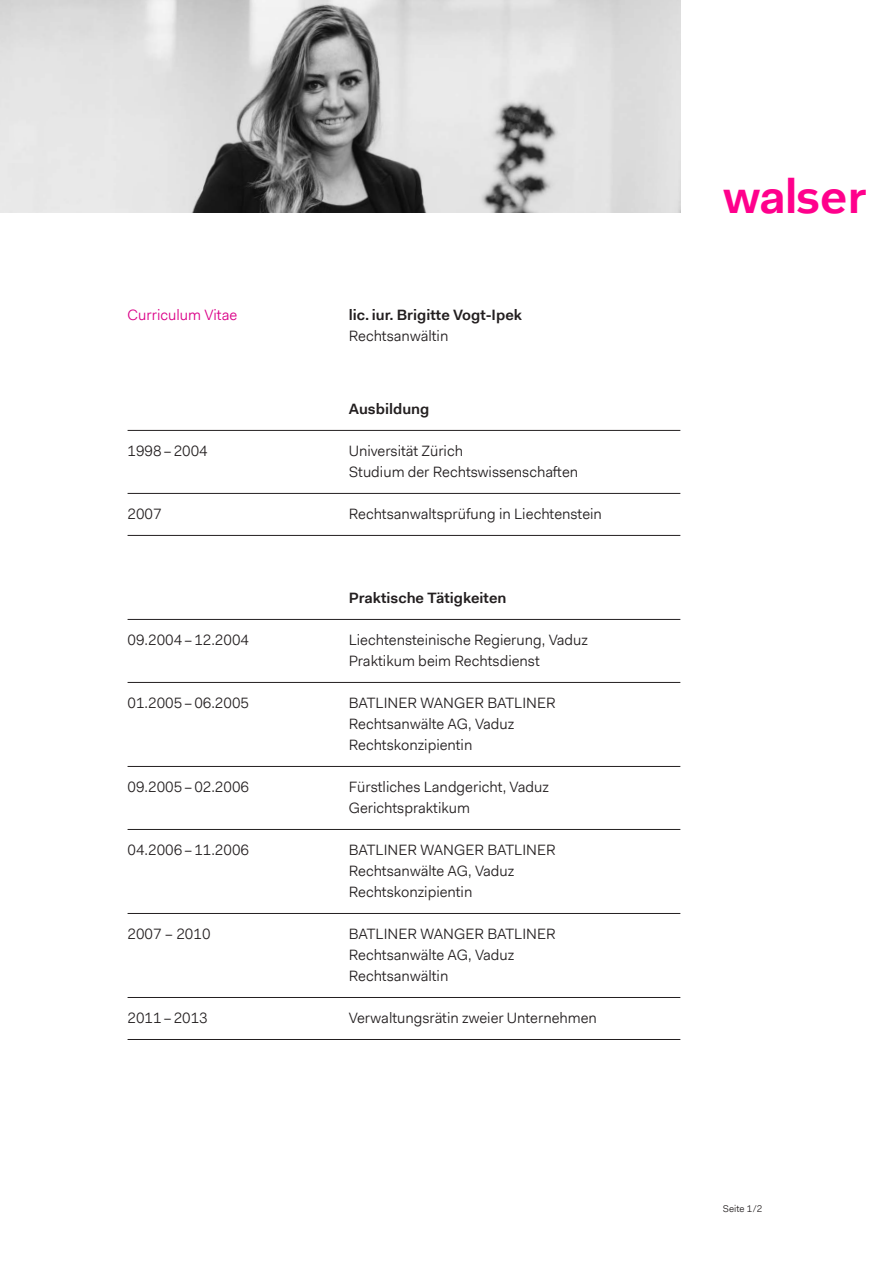
<style>
.page{position:relative;width:893px;height:1263px;background:#fff}
.page>*{position:absolute;margin:0;border:0;box-sizing:border-box;transform-origin:0 0}
.t1{font:600 48px "Fakt Pro";letter-spacing:-.02em;color:#ff008c}
.t2{font:15px/21px "Fakt Pro Blond";color:#231f20}
.t3{font:600 15px "Fakt Pro";color:#231f20}
.t4{font:15px "Fakt Pro Blond";color:#db0188}
.t5{font:9.75px "Fakt Pro Blond";color:#231f20}
</style>
<div class="page">
<img style="left:0;top:0;width:680px;height:213px">
<hr style="left:128px;top:430px;width:552px;height:1px;background:#231f20">
<hr style="left:128px;top:493px;width:552px;height:1px;background:#231f20">
<hr style="left:128px;top:535px;width:552px;height:1px;background:#231f20">
<hr style="left:128px;top:619px;width:552px;height:1px;background:#231f20">
<hr style="left:128px;top:682px;width:552px;height:1px;background:#231f20">
<hr style="left:128px;top:766px;width:552px;height:1px;background:#231f20">
<hr style="left:128px;top:829px;width:552px;height:1px;background:#231f20">
<hr style="left:128px;top:913px;width:552px;height:1px;background:#231f20">
<hr style="left:128px;top:997px;width:552px;height:1px;background:#231f20">
<hr style="left:128px;top:1039px;width:552px;height:1px;background:#231f20">
<p class="t4" style="left:128px;top:304px;width:111px">Curriculum Vitae</p>
<p class="t3" style="left:349px;top:304px;width:175px">lic. iur. Brigitte Vogt-Ipek</p>
<p class="t2" style="left:349px;top:325px;width:101px">Rechtsanwältin</p>
<p class="t3" style="left:349px;top:399px;width:82px">Ausbildung</p>
<p class="t2" style="left:128px;top:440px;width:82px">1998–2004</p>
<p class="t2" style="left:349px;top:440px;width:231px">Universität Zürich<br>Studium der Rechtswissenschaften</p>
<p class="t2" style="left:128px;top:503px;width:36px">2007</p>
<p class="t2" style="left:349px;top:503px;width:255px">Rechtsanwaltsprüfung in Liechtenstein</p>
<p class="t3" style="left:349px;top:588px;width:159px">Praktische Tätigkeiten</p>
<p class="t2" style="left:128px;top:629px;width:123px">09.2004–12.2004</p>
<p class="t2" style="left:349px;top:629px;width:241px">Liechtensteinische Regierung, Vaduz<br>Praktikum beim Rechtsdienst</p>
<p class="t2" style="left:128px;top:692px;width:123px">01.2005–06.2005</p>
<p class="t2" style="left:349px;top:692px;width:209px">BATLINER WANGER BATLINER<br>Rechtsanwälte AG, Vaduz<br>Rechtskonzipientin</p>
<p class="t2" style="left:128px;top:776px;width:123px">09.2005–02.2006</p>
<p class="t2" style="left:349px;top:776px;width:202px">Fürstliches Landgericht, Vaduz<br>Gerichtspraktikum</p>
<p class="t2" style="left:128px;top:839px;width:123px">04.2006–11.2006</p>
<p class="t2" style="left:349px;top:839px;width:209px">BATLINER WANGER BATLINER<br>Rechtsanwälte AG, Vaduz<br>Rechtskonzipientin</p>
<p class="t2" style="left:128px;top:923px;width:84px">2007 – 2010</p>
<p class="t2" style="left:349px;top:923px;width:209px">BATLINER WANGER BATLINER<br>Rechtsanwälte AG, Vaduz<br>Rechtsanwältin</p>
<p class="t2" style="left:128px;top:1007px;width:82px">2011–2013</p>
<p class="t2" style="left:349px;top:1007px;width:250px">Verwaltungsrätin zweier Unternehmen</p>
<h1 class="t1" style="left:723px;top:164px;width:145px">walser</h1>
<p class="t5" style="left:723px;top:1202px;width:41px">Seite 1/2</p>
</div>
